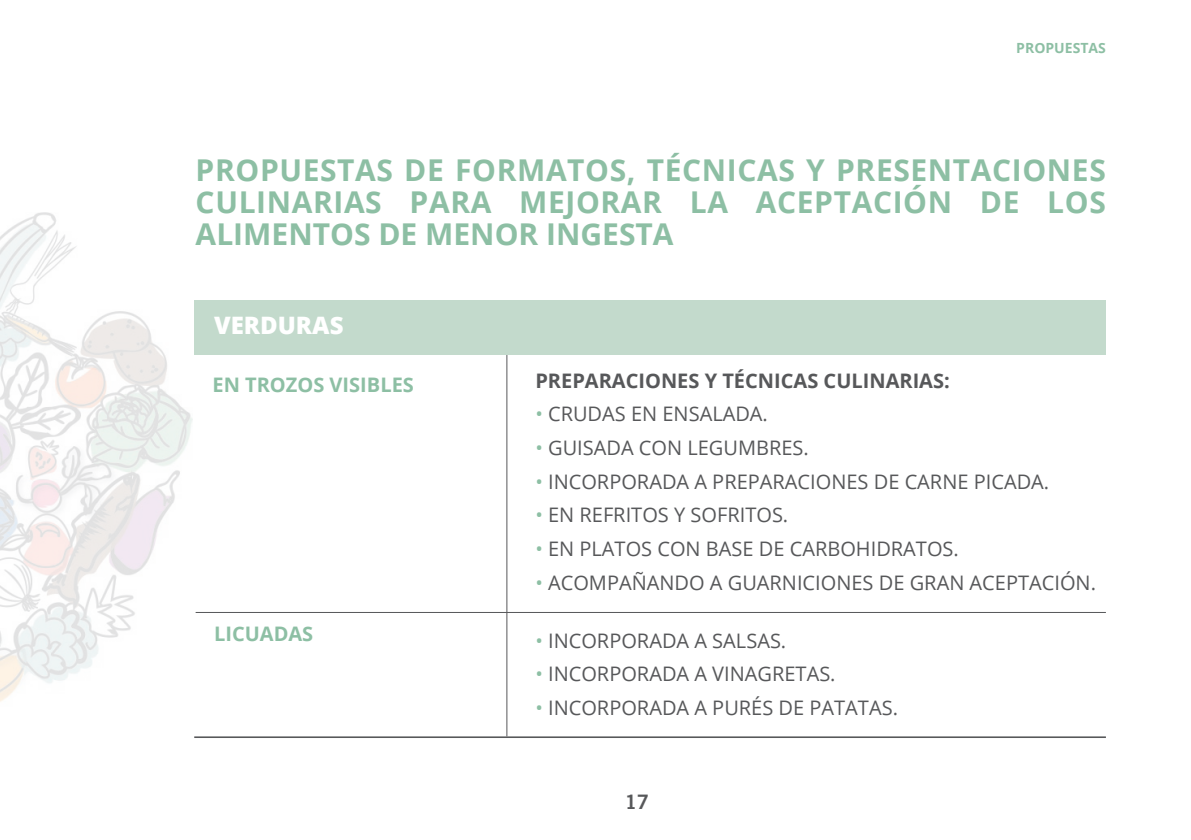
<style>
.page{position:relative;width:1191px;height:840px;background:#fff}
.page>*{position:absolute;margin:0;border:0;box-sizing:border-box;transform-origin:0 0}
.texto{font:700 30px/32px "Open Sans";letter-spacing:.02em;color:#8dbfa4;text-align:justify}
.texto-2{font:800 24px "Open Sans";color:#fff}
.texto-3{font:20px "Open Sans";color:#57585a}
.texto-4{font:700 20px "Open Sans";color:#57585a}
.texto-5{font:700 20px "Open Sans";color:#8dbfa4}
.t1{font:20px "Trade Gothic Bold Two";color:#57585a}
.texto-6{font:700 14px "Open Sans";color:#8dbfa4}
.s1{color:#8dbfa4}
</style>
<div class="page">
<img style="left:1px;top:212px;width:192px;height:489px">
<img style="left:0;top:0;width:1px;height:839px">
<div style="left:194px;top:300px;width:912px;height:55px;background:#c3dacc"></div>
<hr style="left:506px;top:355px;width:1px;height:381px;background:#57585a">
<hr style="left:196px;top:611px;width:910px;height:1px;background:#57585a">
<hr style="left:194px;top:736px;width:912px;height:1px;background:#57585a">
<p class="texto-6" style="left:1016px;top:38px;width:91px">PROPUESTAS</p>
<p class="texto" style="left:196px;top:153px;width:911px">PROPUESTAS DE FORMATOS, TÉCNICAS Y PRESENTACIONES CULINARIAS PARA MEJORAR LA ACEPTACIÓN DE LOS ALIMENTOS DE MENOR INGESTA</p>
<p class="texto-2" style="left:214px;top:306px;width:131px">VERDURAS</p>
<p class="texto-5" style="left:212px;top:370px;width:203px">EN TROZOS VISIBLES</p>
<p class="texto-4" style="left:535px;top:366px;width:416px">PREPARACIONES Y TÉCNICAS CULINARIAS:</p>
<p class="texto-3" style="left:535px;top:400px;width:234px"><span class="s1">•</span> CRUDAS EN ENSALADA.</p>
<p class="texto-3" style="left:535px;top:434px;width:275px"><span class="s1">•</span> GUISADA CON LEGUMBRES.</p>
<p class="texto-3" style="left:535px;top:467px;width:515px"><span class="s1">•</span> INCORPORADA A PREPARACIONES DE CARNE PICADA.</p>
<p class="texto-3" style="left:535px;top:501px;width:254px"><span class="s1">•</span> EN REFRITOS Y SOFRITOS.</p>
<p class="texto-3" style="left:535px;top:535px;width:425px"><span class="s1">•</span> EN PLATOS CON BASE DE CARBOHIDRATOS.</p>
<p class="texto-3" style="left:535px;top:568px;width:562px"><span class="s1">•</span> ACOMPAÑANDO A GUARNICIONES DE GRAN ACEPTACIÓN.</p>
<p class="texto-5" style="left:214px;top:619px;width:101px">LICUADAS</p>
<p class="texto-3" style="left:535px;top:626px;width:252px"><span class="s1">•</span> INCORPORADA A SALSAS.</p>
<p class="texto-3" style="left:535px;top:660px;width:302px"><span class="s1">•</span> INCORPORADA A VINAGRETAS.</p>
<p class="texto-3" style="left:535px;top:693px;width:364px"><span class="s1">•</span> INCORPORADA A PURÉS DE PATATAS.</p>
<p class="t1" style="left:624px;top:789px;width:26px">17</p>
</div>
